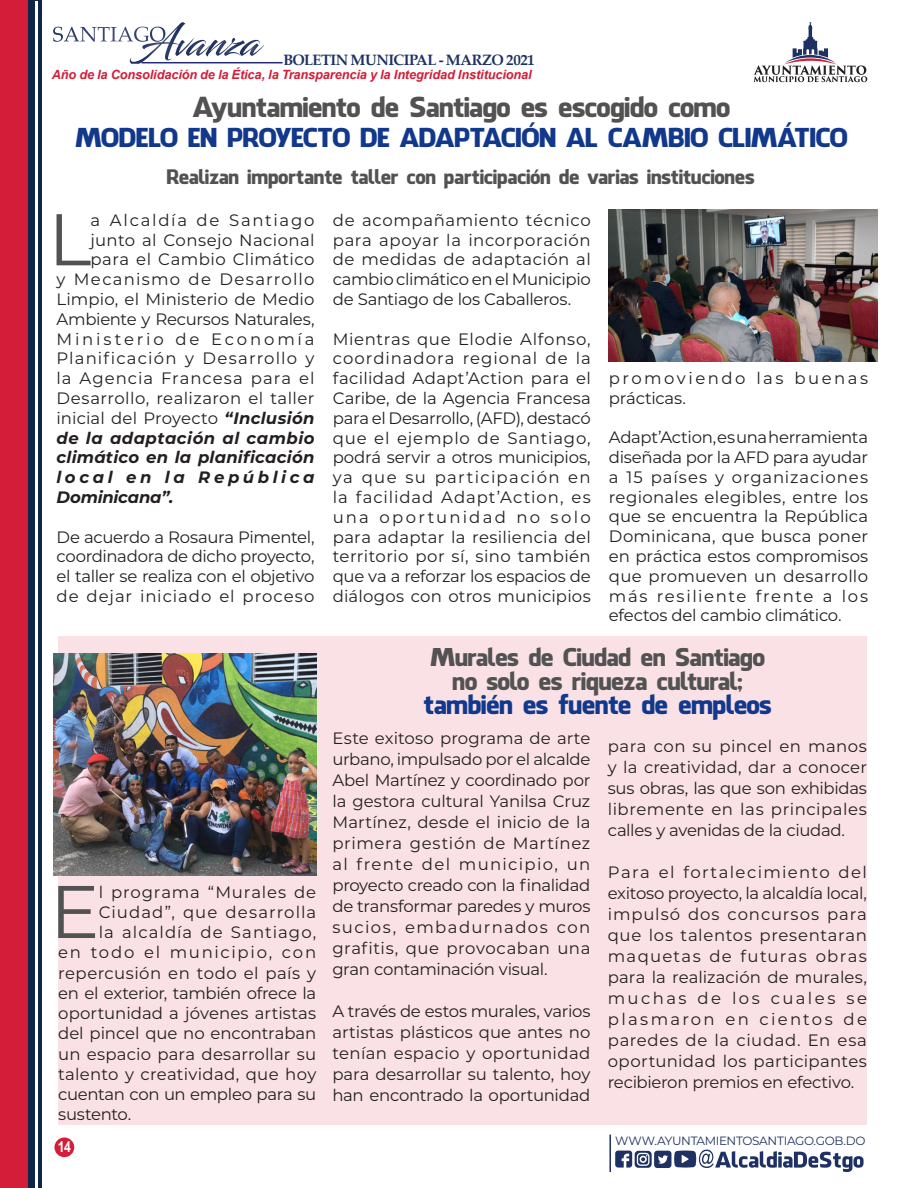
<style>
.page{position:relative;width:918px;height:1188px;background:#fff}
.page>*{position:absolute;margin:0;border:0;box-sizing:border-box;transform-origin:0 0}
.t1{font:74.4px "Montserrat";color:#525252}
.t2{font:73.05px "Montserrat";color:#525252}
.t3{font:27px "Facebook Letter Faces";letter-spacing:-.025em;color:#525252}
.t4{font:25.5px "Facebook Letter Faces";letter-spacing:-.025em;color:#12388c}
.t5{font:24px "Facebook Letter Faces";letter-spacing:-.025em;color:#525252}
.t6{font:19.5px "Facebook Letter Faces";letter-spacing:-.015em;color:#525252}
.t7{font:16.5px/19.8px "Montserrat";letter-spacing:.01em;color:#231f20;text-align:justify}
.t8{font:16.5px "Montserrat";letter-spacing:-.02em;color:#231f20}
.t9{font:italic 700 16.5px "Montserrat";letter-spacing:.025em;color:#231f20}
.t10{font:16.5px "Montserrat";letter-spacing:.06em;color:#231f20}
.t11{font:16.5px "Montserrat";letter-spacing:.105em;color:#231f20}
.t12{font:16.5px/19.8px "Montserrat";letter-spacing:.145em;color:#231f20}
.t13{font:16.5px "Montserrat";letter-spacing:.07em;color:#231f20}
.t14{font:16.5px "Montserrat";letter-spacing:.03em;color:#231f20}
.t15{font:16.5px "Montserrat";letter-spacing:.075em;color:#231f20}
.t16{font:16.5px "Montserrat";letter-spacing:.065em;color:#231f20}
.t17{font:16.5px "Montserrat";letter-spacing:.17em;color:#231f20}
.t18{font:16.5px "Montserrat";letter-spacing:.055em;color:#231f20}
.t19{font:italic 700 16.5px "Montserrat";letter-spacing:.215em;color:#231f20}
.t20{font:italic 700 16.5px "Montserrat";letter-spacing:-.015em;color:#231f20}
.t21{font:700 15px "Palatino Linotype";letter-spacing:-.035em;color:#1f3162}
.t22{font:700 15px "Arial Narrow";color:#fff}
.t23{font:italic 700 12.75px "Arial";letter-spacing:-.01em;color:#d21e38}
.t24{font:12px "Montserrat";letter-spacing:-.025em;color:#1f3162}
.s1{font-weight:700;font-style:italic}
</style>
<div class="page">
<div style="left:0;top:0;width:28px;height:1188px;background:#d21e38"></div>
<div style="left:28px;top:0;width:14px;height:1188px;background:#0f2649"></div>
<hr style="left:35px;top:1px;width:3px;height:1187px;background:#fff">
<svg style="left:753px;top:22px;width:114px;height:60px"></svg>
<svg style="left:53px;top:22px;width:211px;height:42px"></svg>
<hr style="left:141px;top:62px;width:142px;height:1px;background:#262973">
<hr style="left:609px;top:1134px;width:2px;height:38px;background:#1f3162">
<div style="left:54px;top:1137px;width:20px;height:20px;background:#d21e38;border-radius:50%"></div>
<svg style="left:615px;top:1150px;width:249px;height:22px"></svg>
<div style="left:58px;top:636px;width:809px;height:489px;background:#f9e1e5"></div>
<img style="left:609px;top:210px;width:269px;height:151px">
<img style="left:54px;top:654px;width:263px;height:222px">
<p class="t21" style="left:283px;top:49px;width:253px">BOLETIN MUNICIPAL - MARZO 2021</p>
<p class="t23" style="left:52px;top:67px;width:481px">Año de la Consolidación de la Ética, la Transparencia y la Integridad Institucional</p>
<p class="t3" style="left:193px;top:90px;width:539px">Ayuntamiento de Santiago es escogido como</p>
<p class="t4" style="left:75px;top:122px;width:774px">MODELO EN PROYECTO DE ADAPTACIÓN AL CAMBIO CLIMÁTICO</p>
<p class="t6" style="left:166px;top:165px;width:590px">Realizan importante taller con participación de varias instituciones</p>
<p class="t2" style="left:48px;top:189px;width:45px">L</p>
<p class="t11" style="left:91px;top:209px;width:226px">a Alcaldía de Santiago</p>
<p class="t7" style="left:91px;top:229px;width:226px">junto al Consejo Nacional</p>
<p class="t7" style="left:91px;top:249px;width:226px">para el Cambio Climático</p>
<p class="t15" style="left:57px;top:268px;width:260px">y Mecanismo de Desarrollo</p>
<p class="t7" style="left:57px;top:289px;width:260px">Limpio, el Ministerio de Medio</p>
<p class="t8" style="left:57px;top:308px;width:259px">Ambiente y Recursos Naturales,</p>
<p class="t17" style="left:57px;top:327px;width:260px">Ministerio de Economía</p>
<p class="t13" style="left:57px;top:347px;width:260px">Planificación y Desarrollo y</p>
<p class="t10" style="left:57px;top:367px;width:259px">la Agencia Francesa para el</p>
<p class="t7" style="left:57px;top:388px;width:259px">Desarrollo, realizaron el taller</p>
<p class="t7" style="left:57px;top:407px;width:259px">inicial del Proyecto <span class="s1">“Inclusión</span></p>
<p class="t9" style="left:57px;top:426px;width:260px">de la adaptación al cambio</p>
<p class="t9" style="left:57px;top:446px;width:259px">climático en la planificación</p>
<p class="t19" style="left:57px;top:465px;width:259px">local en la República</p>
<p class="t20" style="left:57px;top:485px;width:119px">Dominicana”.</p>
<p class="t7" style="left:57px;top:526px;width:260px">De acuerdo a Rosaura Pimentel, coordinadora de dicho proyecto, el taller se realiza con el objetivo de dejar iniciado el proceso</p>
<p class="t1" style="left:50px;top:860px;width:51px">E</p>
<p class="t18" style="left:99px;top:880px;width:219px">l programa “Murales de</p>
<p class="t16" style="left:99px;top:901px;width:219px">Ciudad”, que desarrolla</p>
<p class="t10" style="left:99px;top:921px;width:219px">la alcaldía de Santiago,</p>
<p class="t11" style="left:58px;top:941px;width:260px">en todo el municipio, con</p>
<p class="t14" style="left:58px;top:961px;width:260px">repercusión en todo el país y</p>
<p class="t8" style="left:58px;top:982px;width:260px">en el exterior, también ofrece la</p>
<p class="t7" style="left:58px;top:1003px;width:259px">oportunidad a jóvenes artistas</p>
<p class="t7" style="left:58px;top:1023px;width:260px">del pincel que no encontraban</p>
<p class="t7" style="left:58px;top:1043px;width:260px">un espacio para desarrollar su</p>
<p class="t7" style="left:58px;top:1063px;width:260px">talento y creatividad, que hoy</p>
<p class="t8" style="left:58px;top:1083px;width:259px">cuentan con un empleo para su</p>
<p class="t8" style="left:58px;top:1103px;width:74px">sustento.</p>
<p class="t7" style="left:333px;top:209px;width:260px">de acompañamiento técnico para apoyar la incorporación de medidas de adaptación al cambio climático en el Municipio de Santiago de los Caballeros.</p>
<p class="t7" style="left:333px;top:328px;width:260px">Mientras que Elodie Alfonso, coordinadora regional de la facilidad Adapt’Action para el Caribe, de la Agencia Francesa para el Desarrollo, (AFD), destacó que el ejemplo de Santiago, podrá servir a otros municipios, ya que su participación en la facilidad Adapt’Action, es una oportunidad no solo para adaptar la resiliencia del territorio por sí, sino también que va a reforzar los espacios de diálogos con otros municipios</p>
<p class="t12" style="left:609px;top:368px;width:261px">promoviendo las buenas prácticas.</p>
<p class="t7" style="left:609px;top:427px;width:261px">Adapt’Action, es una herramienta diseñada por la AFD para ayudar a 15 países y organizaciones regionales elegibles, entre los que se encuentra la República Dominicana, que busca poner en práctica estos compromisos que promueven un desarrollo más resiliente frente a los efectos del cambio climático.</p>
<p class="t5" style="left:430px;top:643px;width:336px">Murales de Ciudad en Santiago</p>
<p class="t5" style="left:452px;top:667px;width:292px">no solo es riqueza cultural;</p>
<p class="t4" style="left:423px;top:689px;width:350px">también es fuente de empleos</p>
<p class="t7" style="left:332px;top:727px;width:260px;line-height:21px">Este exitoso programa de arte urbano, impulsado por el alcalde Abel Martínez y coordinado por la gestora cultural Yanilsa Cruz Martínez, desde el inicio de la primera gestión de Martínez al frente del municipio, un proyecto creado con la finalidad de transformar paredes y muros sucios, embadurnados con grafitis, que provocaban una gran contaminación visual.</p>
<p class="t7" style="left:332px;top:1000px;width:260px;line-height:21px">A través de estos murales, varios artistas plásticos que antes no tenían espacio y oportunidad para desarrollar su talento, hoy han encontrado la oportunidad</p>
<p class="t7" style="left:608px;top:735px;width:261px;line-height:21px">para con su pincel en manos y la creatividad, dar a conocer sus obras, las que son exhibidas libremente en las principales calles y avenidas de la ciudad.</p>
<p class="t7" style="left:608px;top:861px;width:261px;line-height:21px">Para el fortalecimiento del exitoso proyecto, la alcaldía local, impulsó dos concursos para que los talentos presentaran maquetas de futuras obras para la realización de murales, muchas de los cuales se plasmaron en cientos de paredes de la ciudad. En esa oportunidad los participantes recibieron premios en efectivo.</p>
<p class="t22" style="left:58px;top:1135px;width:15px">14</p>
<p class="t24" style="left:615px;top:1133px;width:252px">WWW.AYUNTAMIENTOSANTIAGO.GOB.DO</p>
</div>
